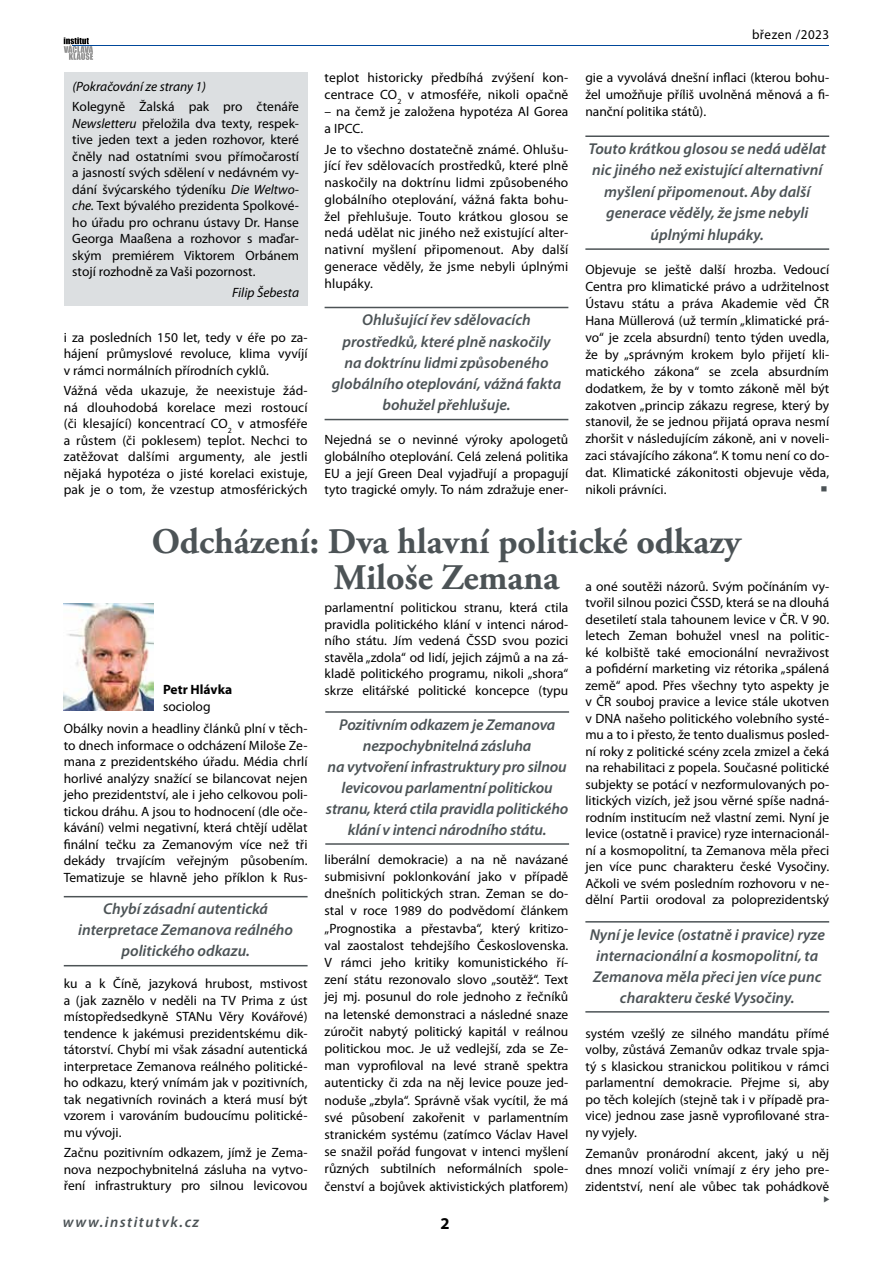
<style>
.page{position:relative;width:893px;height:1263px;background:#fff}
.page>*{position:absolute;margin:0;border:0;box-sizing:border-box;transform-origin:0 0}
.t1{font:700 36px/36px "Adobe Garamond Pro";color:#4c5356;text-align:center}
.t2{font:700 16.5px "Myriad Pro";color:#000}
.t3{font:italic 600 15.75px/21px "Myriad Pro";color:#4c5356;text-align:center}
.t4{font:italic 600 15px "Myriad Pro";letter-spacing:.1em;color:#4c5356}
.t5{font:13.5px/16.5px "Myriad Pro";color:#000;text-align:justify}
.t6{font:italic 13.5px "Myriad Pro";color:#000}
.t7{font:13.5px "Myriad Pro";letter-spacing:.04em;color:#000}
.t8{font:700 13.5px "Myriad Pro";color:#000}
.t9{font:7.5px "Zapf Dingbats Itc LOT";color:#4c5356}
.s1{font-style:italic}
</style>
<div class="page">
<svg style="left:64px;top:37px;width:29px;height:23px"></svg>
<hr style="left:72px;top:45px;width:242px;height:1px;background:#00489a">
<hr style="left:149px;top:45px;width:679px;height:1px;background:#00489a">
<div style="left:64px;top:72px;width:244px;height:233px;background:#dcdfe1"></div>
<hr style="left:325px;top:307px;width:243px;height:1px;background:#4c5356">
<hr style="left:325px;top:419px;width:243px;height:1px;background:#4c5356">
<hr style="left:585px;top:135px;width:244px;height:2px;background:#4c5356">
<hr style="left:585px;top:248px;width:244px;height:2px;background:#4c5356">
<img style="left:64px;top:604px;width:89px;height:106px">
<hr style="left:64px;top:896px;width:244px;height:1px;background:#4c5356">
<hr style="left:64px;top:965px;width:244px;height:1px;background:#4c5356">
<hr style="left:325px;top:711px;width:244px;height:2px;background:#4c5356">
<hr style="left:325px;top:843px;width:244px;height:2px;background:#4c5356">
<hr style="left:585px;top:921px;width:244px;height:1px;background:#4c5356">
<hr style="left:585px;top:1011px;width:244px;height:1px;background:#4c5356">
<p class="t6" style="left:72px;top:79px;width:135px">(Pokračování ze strany 1)</p>
<p class="t5" style="left:72px;top:99px;width:228px">Kolegyně Žalská pak pro čtenáře <span class="s1">Newsletteru</span> přeložila dva texty, respek&shy;tive jeden text a jeden rozhovor, které čněly nad ostatními svou přímočarostí a jasností svých sdělení v nedávném vy&shy;dání švýcarského týdeníku <span class="s1">Die Weltwo&shy;che.</span> Text bývalého prezidenta Spolkové&shy;ho úřadu pro ochranu ústavy Dr. Hanse Georga Maaßena a rozhovor s maďar&shy;ským premiérem Viktorem Orbánem stojí rozhodně za Vaši pozornost.</p>
<p class="t6" style="left:232px;top:285px;width:68px">Filip Šebesta</p>
<p class="t5" style="left:64px;top:329px;width:245px">i za posledních 150 let, tedy v éře po za&shy;hájení průmyslové revoluce, klima vyvíjí v rámci normálních přírodních cyklů.</p>
<p class="t5" style="left:64px;top:383px;width:245px">Vážná věda ukazuje, že neexistuje žád&shy;ná dlouhodobá korelace mezi rostoucí (či klesající) koncentrací CO<sub>2</sub> v atmosféře a růstem (či poklesem) teplot. Nechci to zatěžovat dalšími argumenty, ale jestli nějaká hypotéza o jisté korelaci existuje, pak je o tom, že vzestup atmosférických</p>
<p class="t5" style="left:325px;top:70px;width:245px">teplot historicky předbíhá zvýšení kon&shy;centrace CO<sub>2</sub> v atmosféře, nikoli opačně</p>
<p class="t5" style="left:325px;top:103px;width:245px">– na čemž je založena hypotéza Al Gorea a IPCC.</p>
<p class="t5" style="left:325px;top:141px;width:245px">Je to všechno dostatečně známé. Ohlušu&shy;jící řev sdělovacích prostředků, které plně naskočily na doktrínu lidmi způsobeného globálního oteplování, vážná fakta bohu&shy;žel přehlušuje. Touto krátkou glosou se nedá udělat nic jiného než existující alter&shy;nativní myšlení připomenout. Aby další generace věděly, že jsme nebyli úplnými hlupáky.</p>
<p class="t3" style="left:332px;top:310px;width:231px">Ohlušující řev sdělovacích prostředků, které plně naskočily<br>na doktrínu lidmi způsobeného globálního oteplování, vážná fakta bohužel přehlušuje.</p>
<p class="t5" style="left:325px;top:431px;width:245px">Nejedná se o nevinné výroky apologetů globálního oteplování. Celá zelená politika EU a její Green Deal vyjadřují a propagují tyto tragické omyly. To nám zdražuje ener-</p>
<p class="t7" style="left:752px;top:27px;width:79px">březen /2023</p>
<p class="t5" style="left:585px;top:70px;width:245px;line-height:17px">gie a vyvolává dnešní inflaci (kterou bohu&shy;žel umožňuje příliš uvolněná měnová a fi&shy;nanční politika států).</p>
<p class="t3" style="left:588px;top:138px;width:239px;line-height:21.5px">Touto krátkou glosou se nedá udělat nic jiného než existující alternativní myšlení připomenout. Aby další generace věděly, že jsme nebyli úplnými hlupáky.</p>
<p class="t5" style="left:585px;top:261px;width:245px;line-height:17px">Objevuje se ještě další hrozba. Vedoucí Centra pro klimatické právo a udržitelnost Ústavu státu a práva Akademie věd ČR Hana Müllerová (už termín „klimatické prá&shy;vo“ je zcela absurdní) tento týden uvedla, že by „správným krokem bylo přijetí kli&shy;matického zákona“ se zcela absurdním dodatkem, že by v tomto zákoně měl být zakotven „princip zákazu regrese, který by stanovil, že se jednou přijatá oprava nesmí zhoršit v následujícím zákoně, ani v noveli&shy;zaci stávajícího zákona“. K tomu není co do&shy;dat. Klimatické zákonitosti objevuje věda, nikoli právníci.</p>
<p class="t9" style="left:828px;top:486px;width:7px;rotate:90deg">■</p>
<h1 class="t1" style="left:152px;top:525px;width:591px">Odcházení: Dva hlavní politické odkazy<br>Miloše Zemana</h1>
<p class="t5" style="left:325px;top:600px;width:245px">parlamentní politickou stranu, která ctila pravidla politického klání v intenci národ&shy;ního státu. Jím vedená ČSSD svou pozici stavěla „zdola“ od lidí, jejich zájmů a na zá&shy;kladě politického programu, nikoli „shora“ skrze elitářské politické koncepce (typu</p>
<p class="t5" style="left:585px;top:578px;width:245px">a oné soutěži názorů. Svým počínáním vy&shy;tvořil silnou pozici ČSSD, která se na dlouhá desetiletí stala tahounem levice v ČR. V 90. letech Zeman bohužel vnesl na politic&shy;ké kolbiště také emocionální nevraživost a pofidérní marketing viz rétorika „spálená země“ apod. Přes všechny tyto aspekty je v ČR souboj pravice a levice stále ukotven v DNA našeho politického volebního systé&shy;mu a to i přesto, že tento dualismus posled&shy;ní roky z politické scény zcela zmizel a čeká na rehabilitaci z popela. Současné politické subjekty se potácí v nezformulovaných po&shy;litických vizích, jež jsou věrné spíše nadná&shy;rodním institucím než vlastní zemi. Nyní je levice (ostatně i pravice) ryze internacionál&shy;ní a kosmopolitní, ta Zemanova měla přeci jen více punc charakteru české Vysočiny.<br>Ačkoli ve svém posledním rozhovoru v ne&shy;dělní Partii orodoval za poloprezidentský</p>
<p class="t8" style="left:163px;top:682px;width:71px">Petr Hlávka</p>
<p class="t5" style="left:163px;top:698px;width:49px">sociolog</p>
<p class="t5" style="left:64px;top:720px;width:245px">Obálky novin a headliny článků plní v těch&shy;to dnech informace o odcházení Miloše Ze&shy;mana z prezidentského úřadu. Média chrlí horlivé analýzy snažící se bilancovat nejen jeho prezidentství, ale i jeho celkovou poli&shy;tickou dráhu. A jsou to hodnocení (dle oče&shy;kávání) velmi negativní, která chtějí udělat finální tečku za Zemanovým více než tři dekády trvajícím veřejným působením.<br>Tematizuje se hlavně jeho příklon k Rus-</p>
<p class="t3" style="left:326px;top:714px;width:244px">Pozitivním odkazem je Zemanova nezpochybnitelná zásluha<br>na vytvoření infrastruktury pro silnou levicovou parlamentní politickou stranu, která ctila pravidla politického klání v intenci národního státu.</p>
<p class="t5" style="left:325px;top:851px;width:245px;line-height:17.2px">liberální demokracie) a na ně navázané submisivní poklonkování jako v případě dnešních politických stran. Zeman se do&shy;stal v roce 1989 do podvědomí článkem „Prognostika a přestavba“, který kritizo&shy;val zaostalost tehdejšího Československa.<br>V rámci jeho kritiky komunistického ří&shy;zení státu rezonovalo slovo „soutěž“. Text jej mj. posunul do role jednoho z řečníků na letenské demonstraci a následné snaze zúročit nabytý politický kapitál v reálnou politickou moc. Je už vedlejší, zda se Ze&shy;man vyprofiloval na levé straně spektra autenticky či zda na něj levice pouze jed&shy;noduše „zbyla“. Správně však vycítil, že má své působení zakořenit v parlamentním stranickém systému (zatímco Václav Havel se snažil pořád fungovat v intenci myšlení různých subtilních neformálních spole&shy;čenství a bojůvek aktivistických platforem)</p>
<p class="t3" style="left:78px;top:899px;width:217px">Chybí zásadní autentická interpretace Zemanova reálného politického odkazu.</p>
<p class="t5" style="left:64px;top:976px;width:245px">ku a k Číně, jazyková hrubost, mstivost a (jak zaznělo v neděli na TV Prima z úst místopředsedkyně STANu Věry Kovářové) tendence k jakémusi prezidentskému dik&shy;tátorství. Chybí mi však zásadní autentická interpretace Zemanova reálného politické&shy;ho odkazu, který vnímám jak v pozitivních, tak negativních rovinách a která musí být vzorem i varováním budoucímu politické&shy;mu vývoji.</p>
<p class="t5" style="left:64px;top:1145px;width:245px">Začnu pozitivním odkazem, jímž je Zema&shy;nova nezpochybnitelná zásluha na vytvo&shy;ření infrastruktury pro silnou levicovou</p>
<p class="t3" style="left:590px;top:924px;width:237px">Nyní je levice (ostatně i pravice) ryze internacionální a kosmopolitní, ta Zemanova měla přeci jen více punc charakteru české Vysočiny.</p>
<p class="t5" style="left:585px;top:1025px;width:245px">systém vzešlý ze silného mandátu přímé volby, zůstává Zemanův odkaz trvale spja&shy;tý s klasickou stranickou politikou v rámci parlamentní demokracie. Přejme si, aby po těch kolejích (stejně tak i v případě pra&shy;vice) jednou zase jasně vyprofilované stra&shy;ny vyjely.</p>
<p class="t5" style="left:585px;top:1145px;width:245px">Zemanův pronárodní akcent, jaký u něj dnes mnozí voliči vnímají z éry jeho pre&shy;zidentství, není ale vůbec tak pohádkově</p>
<p class="t4" style="left:63px;top:1213px;width:138px">www.institutvk.cz</p>
<p class="t2" style="left:440px;top:1214px;width:11px">2</p>
</div>
